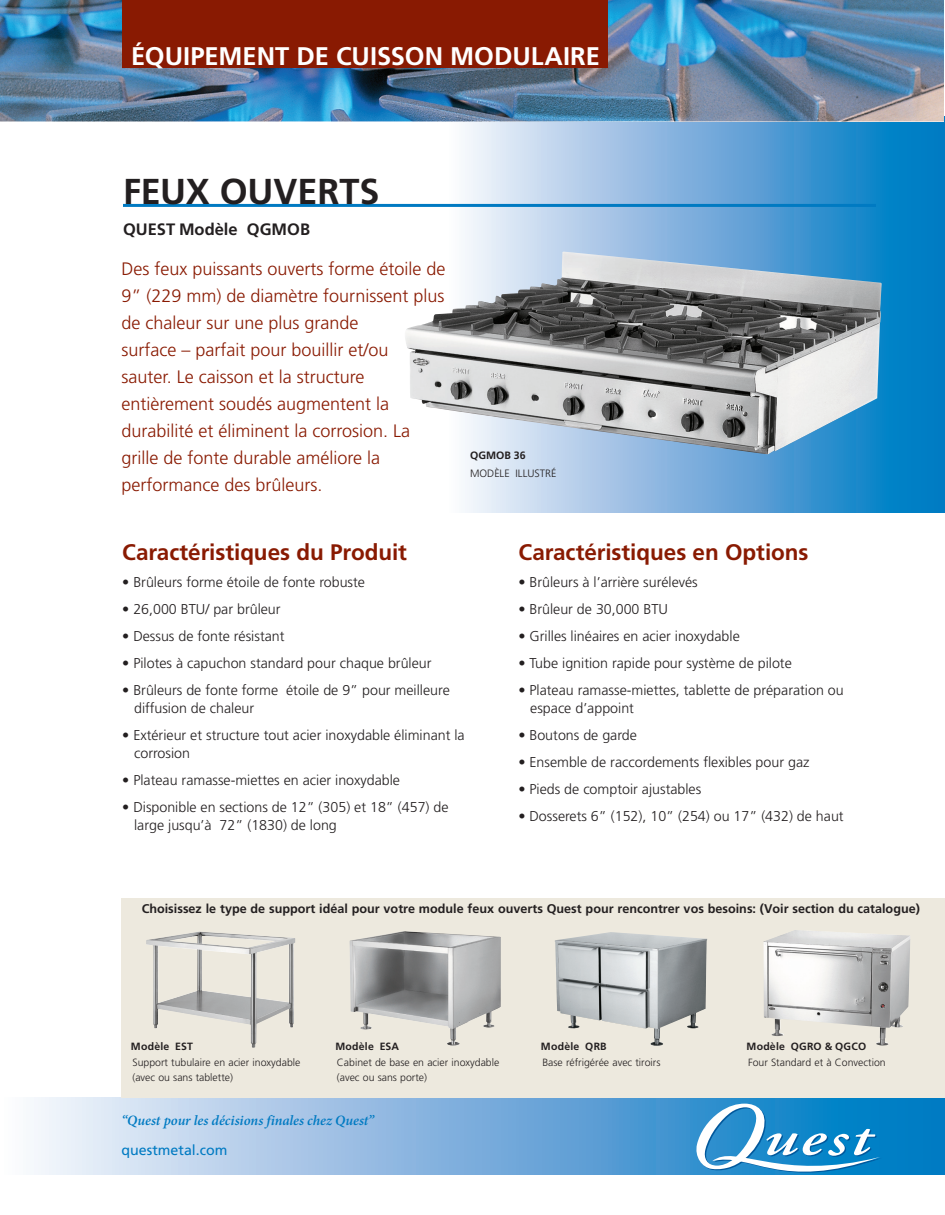
<style>
.page{position:relative;width:945px;height:1215px;background:#fff}
.page>*{position:absolute;margin:0;border:0;box-sizing:border-box;transform-origin:0 0}
.t1{font:700 36px "Frutiger";letter-spacing:-.005em;color:#231f20}
.PAGENAME-1_BOLD_17_2{font:700 25.5px "Frutiger";color:#fff}
.subhead{font:700 22.5px "Frutiger";letter-spacing:-.005em;color:#891a02}
.Intro_Text{font:300 18px/27px "Frutiger";color:#891a02}
.Mode{font:700 16.5px "Frutiger";color:#231f20}
.Body_9_5pt{font:300 14.25px/18px "Frutiger";color:#231f20}
.Body_9_5pt-2{font:italic 600 14.25px "Minion Pro";color:#007ac2}
.Body_9_5pt-3{font:14.25px "Frutiger";color:#007ac2}
.Text_Format{font:700 12.6px "Frutiger";color:#231f20}
.Body_9_5pt-4{font:300 10.65px/18px "Frutiger";color:#231f20}
.Text_Format-2{font:300 10.5px/15px "Frutiger";color:#231f20}
.PAGENAME-1_BOLD_17_2-2{font:700 10.5px "Frutiger";letter-spacing:.02em;color:#231f20}
.s1{font-weight:700}
</style>
<div class="page">
<div style="left:448px;top:116px;width:497px;height:397px;background:linear-gradient(to right,#fff3fb,#0070c0)"></div>
<img style="left:0;top:0;width:943px;height:121px">
<div style="left:0;top:1098px;width:945px;height:76px;background:linear-gradient(to right,#fff3fb,#0070bf)"></div>
<svg style="left:696px;top:1104px;width:186px;height:69px"></svg>
<hr style="left:123px;top:204px;width:753px;height:3px;background:#007ac2">
<div style="left:122px;top:0;width:486px;height:67px;background:#891a02"></div>
<img style="left:405px;top:252px;width:477px;height:202px">
<div style="left:122px;top:898px;width:823px;height:200px;background:#ede9de"></div>
<img style="left:349px;top:931px;width:152px;height:115px">
<img style="left:555px;top:932px;width:152px;height:114px">
<img style="left:146px;top:932px;width:149px;height:116px">
<img style="left:764px;top:930px;width:146px;height:116px">
<p class="PAGENAME-1_BOLD_17_2" style="left:131px;top:41px;width:470px">ÉQUIPEMENT DE CUISSON MODULAIRE</p>
<p class="t1" style="left:123px;top:170px;width:258px">FEUX OUVERTS</p>
<p class="Mode" style="left:123px;top:220px;width:189px">QUEST Modèle QGMOB</p>
<p class="Intro_Text" style="left:122px;top:256px;width:326px">Des feux puissants ouverts forme étoile de 9” (229 mm) de diamètre fournissent plus de chaleur sur une plus grande<br>surface – parfait pour bouillir et/ou<br>sauter. Le caisson et la structure entièrement soudés augmentent la durabilité et éliminent la corrosion. La grille de fonte durable améliore la performance des brûleurs.</p>
<p class="Body_9_5pt-4" style="left:470px;top:446px;width:88px"><span class="s1">QGMOB 36<br></span>MODÈLE ILLUSTRÉ</p>
<p class="subhead" style="left:122px;top:539px;width:286px">Caractéristiques du Produit</p>
<p class="Body_9_5pt" style="left:122px;top:573px;width:244px">• Brûleurs forme étoile de fonte robuste</p>
<p class="Body_9_5pt" style="left:122px;top:600px;width:160px">• 26,000 BTU/ par brûleur</p>
<p class="Body_9_5pt" style="left:122px;top:627px;width:164px">• Dessus de fonte résistant</p>
<p class="Body_9_5pt" style="left:122px;top:654px;width:311px">• Pilotes à capuchon standard pour chaque brûleur</p>
<p class="Body_9_5pt" style="left:134px;top:681px;width:317px;text-indent:-12px">• Brûleurs de fonte forme étoile de 9” pour meilleure diffusion de chaleur</p>
<p class="Body_9_5pt" style="left:134px;top:726px;width:332px;text-indent:-12px">• Extérieur et structure tout acier inoxydable éliminant la corrosion</p>
<p class="Body_9_5pt" style="left:122px;top:771px;width:279px">• Plateau ramasse-miettes en acier inoxydable</p>
<p class="Body_9_5pt" style="left:134px;top:798px;width:316px;text-indent:-12px">• Disponible en sections de 12” (305) et 18” (457) de large jusqu’à 72” (1830) de long</p>
<p class="subhead" style="left:518px;top:539px;width:292px">Caractéristiques en Options</p>
<p class="Body_9_5pt" style="left:518px;top:573px;width:181px">• Brûleurs à l’arrière surélevés</p>
<p class="Body_9_5pt" style="left:518px;top:600px;width:151px">• Brûleur de 30,000 BTU</p>
<p class="Body_9_5pt" style="left:518px;top:627px;width:223px">• Grilles linéaires en acier inoxydable</p>
<p class="Body_9_5pt" style="left:518px;top:654px;width:275px">• Tube ignition rapide pour système de pilote</p>
<p class="Body_9_5pt" style="left:530px;top:681px;width:315px;text-indent:-12px">• Plateau ramasse-miettes, tablette de préparation ou espace d’appoint</p>
<p class="Body_9_5pt" style="left:518px;top:726px;width:120px">• Boutons de garde</p>
<p class="Body_9_5pt" style="left:518px;top:753px;width:293px">• Ensemble de raccordements flexibles pour gaz</p>
<p class="Body_9_5pt" style="left:518px;top:780px;width:184px">• Pieds de comptoir ajustables</p>
<p class="Body_9_5pt" style="left:518px;top:807px;width:327px">• Dosserets 6” (152), 10” (254) ou 17” (432) de haut</p>
<p class="Text_Format" style="left:142px;top:901px;width:780px">Choisissez le type de support idéal pour votre module feux ouverts Quest pour rencontrer vos besoins: (Voir section du catalogue)</p>
<p class="PAGENAME-1_BOLD_17_2-2" style="left:131px;top:1040px;width:64px">Modèle EST</p>
<p class="PAGENAME-1_BOLD_17_2-2" style="left:335px;top:1040px;width:65px">Modèle ESA</p>
<p class="PAGENAME-1_BOLD_17_2-2" style="left:541px;top:1040px;width:67px">Modèle QRB</p>
<p class="PAGENAME-1_BOLD_17_2-2" style="left:747px;top:1040px;width:121px">Modèle QGRO &amp; QGCO</p>
<p class="Text_Format-2" style="left:748px;top:1054px;width:139px">Four Standard et à Convection</p>
<p class="Text_Format-2" style="left:132px;top:1054px;width:170px">Support tubulaire en acier inoxydable</p>
<p class="Text_Format-2" style="left:542px;top:1054px;width:120px">Base réfrigérée avec tiroirs</p>
<p class="Text_Format-2" style="left:132px;top:1069px;width:102px">(avec ou sans tablette)</p>
<p class="Text_Format-2" style="left:337px;top:1055px;width:164px">Cabinet de base en acier inoxydable (avec ou sans porte)</p>
<p class="Body_9_5pt-2" style="left:122px;top:1110px;width:254px">“Quest pour les décisions finales chez Quest”</p>
<p class="Body_9_5pt-3" style="left:122px;top:1141px;width:108px">questmetal.com</p>
</div>
